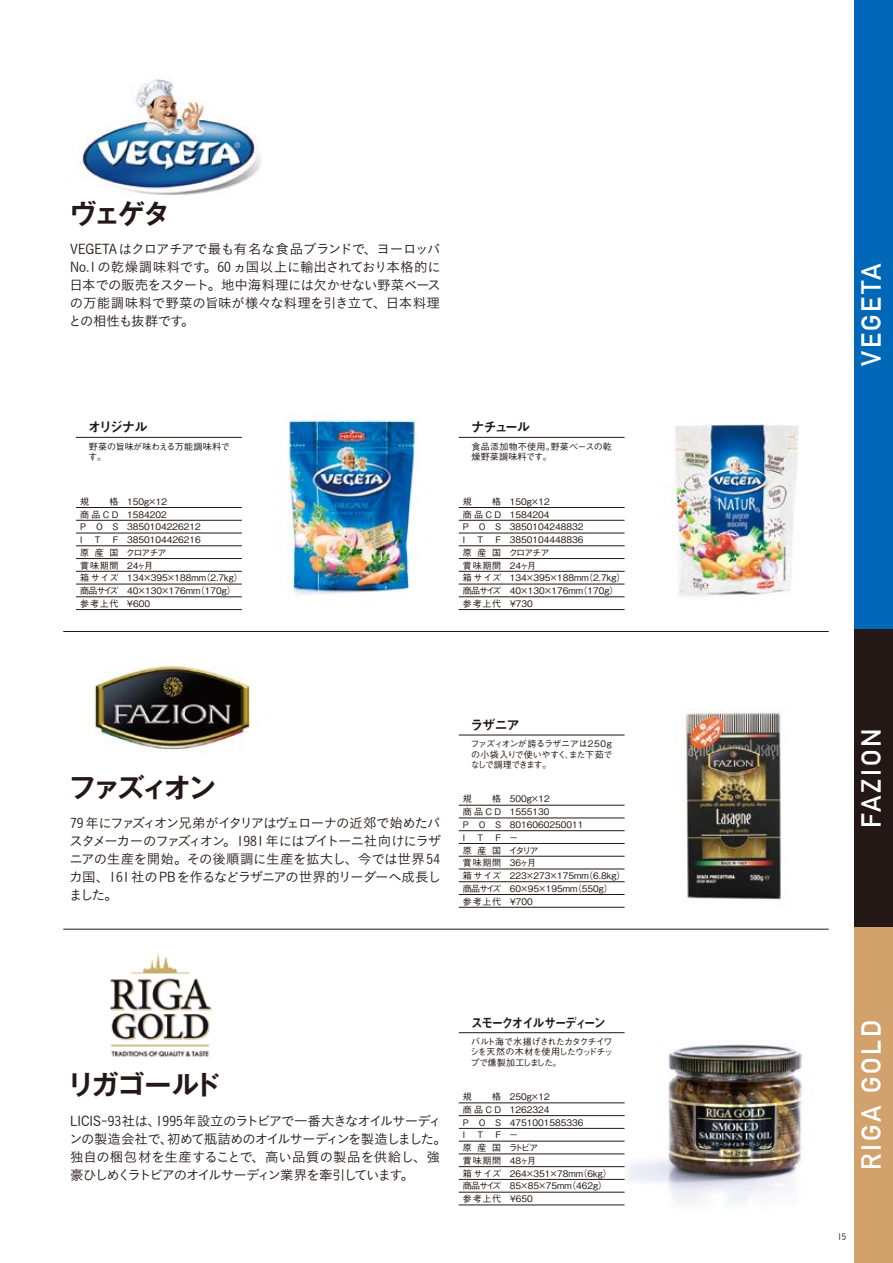
<style>
.page{position:relative;width:893px;height:1263px;background:#fff}
.page>*{position:absolute;margin:0;border:0;box-sizing:border-box;transform-origin:0 0}
.t1{font:700 27px "DIN Alternate";letter-spacing:.1em;color:#fff}
.t2{font:700 27px "Gothic MB101 Pro De";letter-spacing:-.095em;color:#231815}
.t3{font:13.5px/18px "Koburina Go Std N W3";letter-spacing:-.055em;color:#231815;text-align:justify}
.t4{font:13.5px "Midashi Go Pro MB31";letter-spacing:-.14em;color:#231815}
.t5{font:13.5px "Midashi Go Pro MB31";letter-spacing:-.14em;color:#231815;scale:.9 1}
.t6{font:500 9px/12.8px "Gothic BBB Pro";color:#231815}
.t7{font:500 9px/10.5px "Gothic BBB Pro";letter-spacing:-.05em;color:#231815}
.t8{font:500 9px/10.5px "Gothic BBB Pro";letter-spacing:.025em;color:#231815}
.t9{font:9px "Koburina Go Std N W3";color:#231815}
</style>
<div class="page">
<img style="left:670px;top:423px;width:129px;height:174px">
<img style="left:280px;top:415px;width:138px;height:183px">
<img style="left:606px;top:674px;width:249px;height:255px">
<img style="left:606px;top:972px;width:249px;height:255px">
<img style="left:82px;top:79px;width:179px;height:117px">
<img style="left:74px;top:928px;width:170px;height:129px">
<div style="left:855px;top:0;width:38px;height:629px;background:#0068b6"></div>
<div style="left:855px;top:927px;width:38px;height:336px;background:#d1a26c"></div>
<div style="left:855px;top:629px;width:38px;height:298px;background:#231815"></div>
<img style="left:76px;top:597px;width:178px;height:155px">
<hr style="left:459px;top:805px;width:166px;height:1px;background:#231815">
<hr style="left:459px;top:818px;width:166px;height:1px;background:#231815">
<hr style="left:459px;top:830px;width:166px;height:1px;background:#231815">
<hr style="left:459px;top:843px;width:166px;height:1px;background:#231815">
<hr style="left:459px;top:856px;width:166px;height:1px;background:#231815">
<hr style="left:459px;top:869px;width:166px;height:1px;background:#231815">
<hr style="left:459px;top:881px;width:166px;height:1px;background:#231815">
<hr style="left:459px;top:894px;width:166px;height:1px;background:#231815">
<hr style="left:459px;top:907px;width:166px;height:1px;background:#231815">
<hr style="left:459px;top:735px;width:166px;height:1px;background:#231815">
<hr style="left:459px;top:1102px;width:166px;height:1px;background:#231815">
<hr style="left:459px;top:1115px;width:166px;height:1px;background:#231815">
<hr style="left:459px;top:1128px;width:166px;height:1px;background:#231815">
<hr style="left:459px;top:1141px;width:166px;height:1px;background:#231815">
<hr style="left:459px;top:1153px;width:166px;height:1px;background:#231815">
<hr style="left:459px;top:1166px;width:166px;height:1px;background:#231815">
<hr style="left:459px;top:1179px;width:166px;height:1px;background:#231815">
<hr style="left:459px;top:1192px;width:166px;height:1px;background:#231815">
<hr style="left:459px;top:1205px;width:166px;height:1px;background:#231815">
<hr style="left:459px;top:1032px;width:166px;height:1px;background:#231815">
<hr style="left:76px;top:507px;width:166px;height:1px;background:#231815">
<hr style="left:76px;top:520px;width:166px;height:1px;background:#231815">
<hr style="left:76px;top:533px;width:166px;height:1px;background:#231815">
<hr style="left:76px;top:545px;width:166px;height:1px;background:#231815">
<hr style="left:76px;top:558px;width:166px;height:1px;background:#231815">
<hr style="left:76px;top:571px;width:166px;height:1px;background:#231815">
<hr style="left:76px;top:584px;width:166px;height:1px;background:#231815">
<hr style="left:76px;top:596px;width:166px;height:1px;background:#231815">
<hr style="left:76px;top:609px;width:166px;height:1px;background:#231815">
<hr style="left:76px;top:437px;width:166px;height:1px;background:#231815">
<hr style="left:459px;top:507px;width:166px;height:1px;background:#231815">
<hr style="left:459px;top:520px;width:166px;height:1px;background:#231815">
<hr style="left:459px;top:533px;width:166px;height:1px;background:#231815">
<hr style="left:459px;top:545px;width:166px;height:1px;background:#231815">
<hr style="left:459px;top:558px;width:166px;height:1px;background:#231815">
<hr style="left:459px;top:571px;width:166px;height:1px;background:#231815">
<hr style="left:459px;top:584px;width:166px;height:1px;background:#231815">
<hr style="left:459px;top:596px;width:166px;height:1px;background:#231815">
<hr style="left:459px;top:609px;width:166px;height:1px;background:#231815">
<hr style="left:459px;top:437px;width:166px;height:1px;background:#231815">
<hr style="left:63px;top:631px;width:766px;height:1px;background:#231815">
<hr style="left:63px;top:929px;width:766px;height:1px;background:#231815">
<h1 class="t2" style="left:69px;top:191px;width:102px">ヴェゲタ</h1>
<h2 class="t3" style="left:69px;top:240px;width:374px">VEGETAはクロアチアで最も有名な食品ブランドで、ヨーロッパNo.1の乾燥調味料です。60 ヵ国以上に輸出されており本格的に日本での販売をスタート。地中海料理には欠かせない野菜ベースの万能調味料で野菜の旨味が様々な料理を引き立て、日本料理との相性も抜群です。</h2>
<h2 class="t4" style="left:88px;top:416px;width:62px">オリジナル</h2>
<p class="t6" style="left:88px;top:440px;width:143px;line-height:10.5px">野菜の旨味が味わえる万能調味料です。</p>
<p class="t6" style="left:80px;top:494px;width:122px;text-indent:29px">格 150g×12<br>商品 C D 1584202<br>P O S 3850104226212<br>I</p>
<p class="t6" style="left:80px;top:494px;width:10px">規</p>
<p class="t6" style="left:80px;top:532px;width:164px;text-indent:33px">F 3850104426216<br>原 産 国 クロアチア<br>賞味期間 24ヶ月<br>箱サイズ 134×395×188mm（2.7kg）商品サイズ 40×130×176mm（170g）参考上代 ￥600</p>
<p class="t6" style="left:95px;top:532px;width:7px">T</p>
<h2 class="t4" style="left:471px;top:416px;width:61px">ナチュール</h2>
<p class="t8" style="left:471px;top:440px;width:142px">食品添加物不使用。野菜ベースの乾燥野菜調味料です。</p>
<p class="t6" style="left:463px;top:494px;width:122px;text-indent:29px">格 150g×12<br>商品 C D 1584204<br>P O S 3850104248832<br>I</p>
<p class="t6" style="left:463px;top:494px;width:10px">規</p>
<p class="t6" style="left:463px;top:532px;width:164px;text-indent:33px">F 3850104448836<br>原 産 国 クロアチア<br>賞味期間 24ヶ月<br>箱サイズ 134×395×188mm（2.7kg）商品サイズ 40×130×176mm（170g）参考上代 ￥730</p>
<p class="t6" style="left:478px;top:532px;width:7px">T</p>
<h1 class="t2" style="left:69px;top:765px;width:148px">ファズィオン</h1>
<h2 class="t3" style="left:69px;top:814px;width:374px">79 年にファズィオン兄弟がイタリアはヴェローナの近郊で始めたパスタメーカーのファズィオン。1981 年にはブイトーニ社向けにラザニアの生産を開始。その後順調に生産を拡大し、今では世界 54カ国、161 社のPBを作るなどラザニアの世界的リーダーへ成長しました。</h2>
<h2 class="t4" style="left:470px;top:714px;width:51px">ラザニア</h2>
<p class="t7" style="left:470px;top:737px;width:145px">ファズィオンが誇るラザニアは250ｇの小袋入りで使いやすく、また下茹でなしで調理できます。</p>
<p class="t6" style="left:463px;top:792px;width:122px;text-indent:29px">格 500g×12<br>商品 C D 1555130<br>P O S 8016060250011<br>I</p>
<p class="t6" style="left:463px;top:792px;width:10px">規</p>
<p class="t6" style="left:463px;top:830px;width:164px;text-indent:33px">F ー<br>原 産 国 イタリア<br>賞味期間 36ヶ月<br>箱サイズ 223×273×175mm（6.8kg）商品サイズ 60×95×195mm（550g）<br>参考上代 ￥700</p>
<p class="t6" style="left:478px;top:830px;width:7px">T</p>
<h1 class="t2" style="left:68px;top:1063px;width:154px">リガゴールド</h1>
<h2 class="t3" style="left:69px;top:1112px;width:379px;text-align:left">LICIS-93社は、1995年設立のラトビアで一番大きなオイルサーディンの製造会社で、初めて瓶詰めのオイルサーディンを製造しました。独自の梱包材を生産することで、高い品質の製品を供給し、強豪ひしめくラトビアのオイルサーディン業界を牽引しています。</h2>
<h2 class="t5" style="left:471px;top:1012px;width:152px">スモークオイルサーディーン</h2>
<p class="t6" style="left:470px;top:1035px;width:144px;line-height:10.5px;text-align:justify">バルト海で水揚げされたカタクチイワシを天然の木材を使用したウッドチップで燻製加工しました。</p>
<p class="t6" style="left:463px;top:1089px;width:122px;text-indent:29px">格 250g×12<br>商品 C D 1262324<br>P O S 4751001585336<br>I</p>
<p class="t6" style="left:463px;top:1089px;width:10px">規</p>
<p class="t6" style="left:463px;top:1127px;width:150px;text-indent:33px">F ー<br>原 産 国 ラトビア<br>賞味期間 48ヶ月<br>箱サイズ 264×351×78mm（6kg）商品サイズ 85×85×75mm（462g）参考上代 ￥650</p>
<p class="t6" style="left:478px;top:1127px;width:7px">T</p>
<h1 class="t1" style="left:851px;top:366px;width:104px;rotate:-90deg">VEGETA</h1>
<h1 class="t1" style="left:851px;top:828px;width:100px;rotate:-90deg">FAZION</h1>
<h1 class="t1" style="left:851px;top:1170px;width:152px;rotate:-90deg">RIGA GOLD</h1>
<p class="t9" style="left:837px;top:1230px;width:10px">15</p>
</div>
